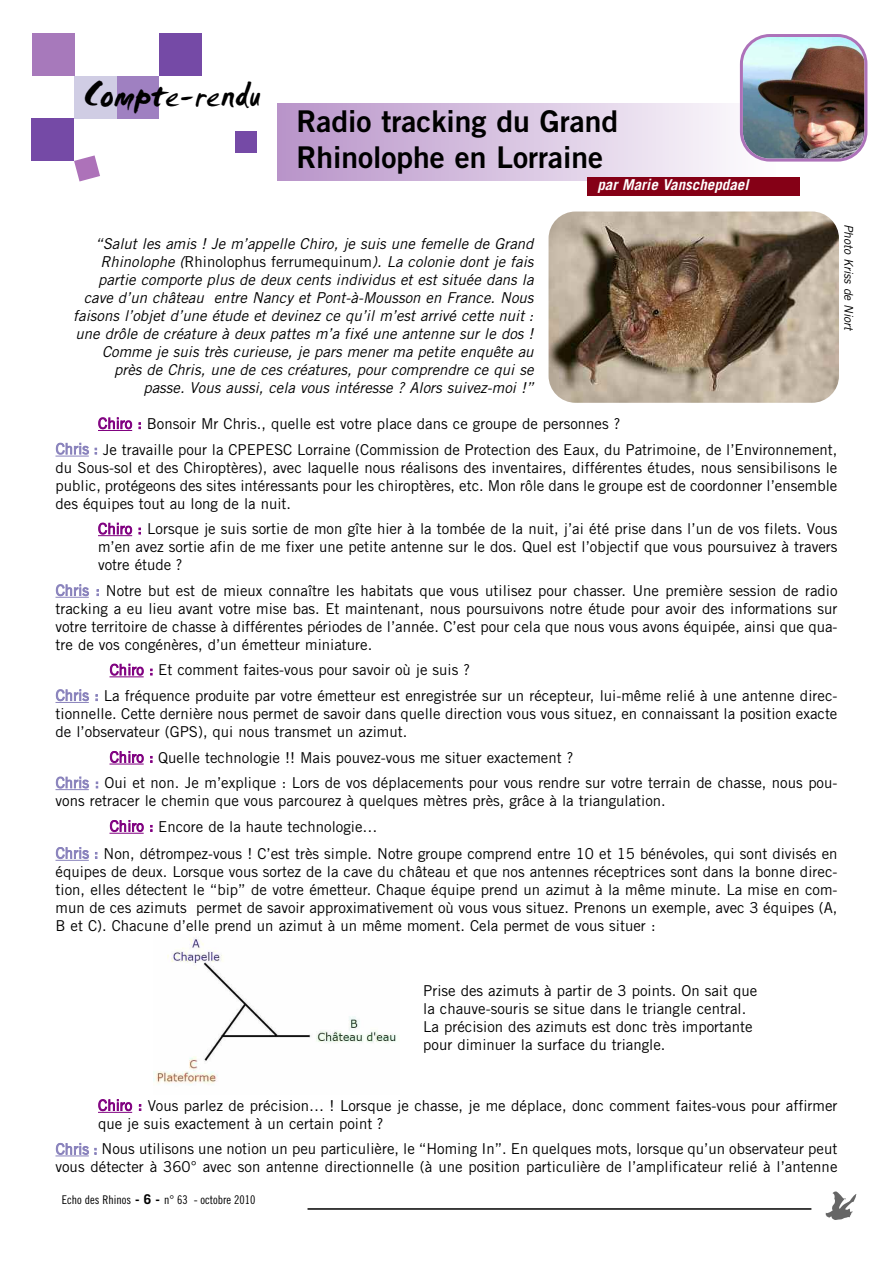
<style>
.page{position:relative;width:893px;height:1263px;background:#fff}
.page>*{position:absolute;margin:0;border:0;box-sizing:border-box;transform-origin:0 0}
.t1{font:36px "Smudger Plain";color:#000}
.t2{font:30px/36px "Trade Gothic Bold Two";color:#000}
.t3{font:15px/18px "Trade Gothic";color:#000}
.t4{font:italic 15px/18px "Trade Gothic";color:#000;text-align:right}
.t5{font:italic 700 15px "Trade Gothic";color:#fff}
.t6{font:12px "Trade Gothic Cond Eighteen";color:#000}
.t7{font:italic 12px "Trade Gothic";color:#000}
.s1{font-style:normal}
.s2{color:#800080}
.s3{color:#8982bc}
.s4{font-family:"Trade Gothic";font-weight:700;font-size:13.5px}
</style>
<div class="page">
<hr style="left:98px;top:430px;width:34px;height:1px;background:#800080">
<hr style="left:56px;top:456px;width:33px;height:1px;background:#8982bc">
<hr style="left:98px;top:535px;width:34px;height:1px;background:#800080">
<hr style="left:56px;top:597px;width:33px;height:1px;background:#8982bc">
<hr style="left:110px;top:676px;width:34px;height:1px;background:#800080">
<hr style="left:56px;top:702px;width:33px;height:1px;background:#8982bc">
<hr style="left:110px;top:764px;width:34px;height:1px;background:#800080">
<hr style="left:56px;top:789px;width:33px;height:1px;background:#8982bc">
<hr style="left:110px;top:833px;width:34px;height:1px;background:#800080">
<hr style="left:56px;top:860px;width:33px;height:1px;background:#8982bc">
<hr style="left:98px;top:1112px;width:34px;height:1px;background:#800080">
<hr style="left:56px;top:1155px;width:33px;height:1px;background:#8982bc">
<hr style="left:307px;top:1208px;width:504px;height:2px;background:#000">
<img style="left:825px;top:1191px;width:31px;height:29px">
<img style="left:549px;top:212px;width:290px;height:191px;border-radius:27px">
<img style="left:154px;top:938px;width:242px;height:147px">
<div style="left:277px;top:104px;width:498px;height:76px;background:linear-gradient(to right,#b894c9,#fefdfe)"></div>
<div style="left:117px;top:76px;width:42px;height:42px;background:#9f80c1"></div>
<svg style="left:74px;top:155px;width:26px;height:26px"></svg>
<div style="left:159px;top:33px;width:43px;height:43px;background:#754aa6"></div>
<div style="left:32px;top:33px;width:43px;height:43px;background:#a779bb"></div>
<div style="left:32px;top:118px;width:42px;height:43px;background:#754aa6"></div>
<div style="left:74px;top:76px;width:43px;height:42px;background:#d0cde4"></div>
<div style="left:235px;top:131px;width:21px;height:21px;background:#754aa6"></div>
<div style="left:587px;top:177px;width:212px;height:19px;background:#850016"></div>
<img style="left:740px;top:34px;width:127px;height:128px">
<h1 class="t1" style="left:83px;top:73px;width:179px">Compte-rendu</h1>
<h2 class="t2" style="left:296px;top:103px;width:323px">Radio tracking du Grand<br>Rhinolophe en Lorraine</h2>
<p class="t5" style="left:597px;top:176px;width:153px">par Marie Vanschepdael</p>
<p class="t7" style="left:856px;top:224px;width:109px;rotate:90deg">Photo Kriss de Niort</p>
<p class="t4" style="left:73px;top:234px;width:466px">“Salut les amis ! Je m’appelle Chiro, je suis une femelle de Grand Rhinolophe(<span class="s1">Rhinolophus ferrumequinum</span>).Lacoloniedontjefais partie comporte plus de deux cents individus et est située dans la cave d’un château entre Nancy et Pont-à-Mousson en France. Nous faisons l’objet d’une étude et devinez ce qu’il m’est arrivé cette nuit : une drôle de créature à deux pattes m’a fixé une antenne sur le dos !<br>Comme je suis très curieuse, je pars mener ma petite enquête au près de Chris, une de ces créatures, pour comprendre ce qui se passe. Vous aussi, cela vous intéresse ? Alors suivez-moi !”</p>
<p class="t3" style="left:56px;top:411px;width:783px;line-height:25.7px;text-indent:42px"><span class="s2">Chiro :</span> Bonsoir Mr Chris., quelle est votre place dans ce groupe de personnes ?<br><span class="s3">Chris :</span> Je travaille pour la CPEPESC Lorraine (Commission de Protection des Eaux, du Patrimoine, de l’Environnement,</p>
<p class="t3" style="left:55px;top:458px;width:783px;text-align:justify">du Sous-sol et des Chiroptères), avec laquelle nous réalisons des inventaires, différentes études, nous sensibilisons le public, protégeons des sites intéressants pour les chiroptères, etc. Mon rôle dans le groupe est de coordonner l’ensemble des équipes tout au long de la nuit.</p>
<p class="t3" style="left:98px;top:520px;width:741px;text-align:justify"><span class="s2">Chiro :</span> Lorsque je suis sortie de mon gîte hier à la tombée de la nuit, j’ai été prise dans l’un de vos filets. Vous m’en avez sortie afin de me fixer une petite antenne sur le dos. Quel est l’objectif que vous poursuivez à travers votre étude ?</p>
<p class="t3" style="left:55px;top:581px;width:783px;text-align:justify"><span class="s3">Chris :</span> Notre but est de mieux connaître les habitats que vous utilisez pour chasser. Une première session de radio tracking a eu lieu avant votre mise bas. Et maintenant, nous poursuivons notre étude pour avoir des informations sur votre territoire de chasse à différentes périodes de l’année. C’est pour cela que nous vous avons équipée, ainsi que qua&shy;tre de vos congénères, d’un émetteur miniature.</p>
<p class="t3" style="left:56px;top:657px;width:783px;line-height:25.7px;text-indent:54px"><span class="s2">Chiro :</span> Et comment faites-vous pour savoir où je suis ?<br><span class="s3">Chris :</span> La fréquence produite par votre émetteur est enregistrée sur un récepteur, lui-même relié à une antenne direc-</p>
<p class="t3" style="left:56px;top:704px;width:783px">tionnelle. Cette dernière nous permet de savoir dans quelle direction vous vous situez, en connaissant la position exacte de l’observateur (GPS), qui nous transmet un azimut.</p>
<p class="t3" style="left:56px;top:744px;width:783px;line-height:25.7px;text-indent:54px"><span class="s2">Chiro :</span> Quelle technologie !! Mais pouvez-vous me situer exactement ?<br><span class="s3">Chris :</span> Oui et non. Je m’explique : Lors de vos déplacements pour vous rendre sur votre terrain de chasse, nous pou-</p>
<p class="t3" style="left:110px;top:788px;width:558px;line-height:25.7px;text-indent:-54px">vons retracer le chemin que vous parcourez à quelques mètres près, grâce à la triangulation.<br><span class="s2">Chiro :</span> Encore de la haute technologie…</p>
<p class="t3" style="left:55px;top:844px;width:783px;text-align:justify"><span class="s3">Chris :</span> Non, détrompez-vous ! C’est très simple. Notre groupe comprend entre 10 et 15 bénévoles, qui sont divisés en équipes de deux. Lorsque vous sortez de la cave du château et que nos antennes réceptrices sont dans la bonne direc&shy;tion, elles détectent le “bip” de votre émetteur. Chaque équipe prend un azimut à la même minute. La mise en com&shy;mun de ces azimuts permet de savoir approximativement où vous vous situez. Prenons un exemple, avec 3 équipes (A, B et C). Chacune d’elle prend un azimut à un même moment. Cela permet de vous situer :</p>
<p class="t3" style="left:423px;top:982px;width:335px">Prise des azimuts à partir de 3 points. On sait que la chauve-souris se situe dans le triangle central.<br>La précision des azimuts est donc très importante pour diminuer la surface du triangle.</p>
<p class="t3" style="left:98px;top:1096px;width:741px"><span class="s2">Chiro :</span> Vous parlez de précision… ! Lorsque je chasse, je me déplace, donc comment faites-vous pour affirmer que je suis exactement à un certain point ?</p>
<p class="t3" style="left:55px;top:1140px;width:783px"><span class="s3">Chris :</span> Nous utilisons une notion un peu particulière, le “Homing In”. En quelques mots, lorsque qu’un observateur peut vous détecter à 360° avec son antenne directionnelle (à une position particulière de l’amplificateur relié à l’antenne</p>
<p class="t6" style="left:62px;top:1192px;width:195px">Echo des Rhinos <span class="s4">- 6 -</span> n° 63 - octobre 2010</p>
</div>
